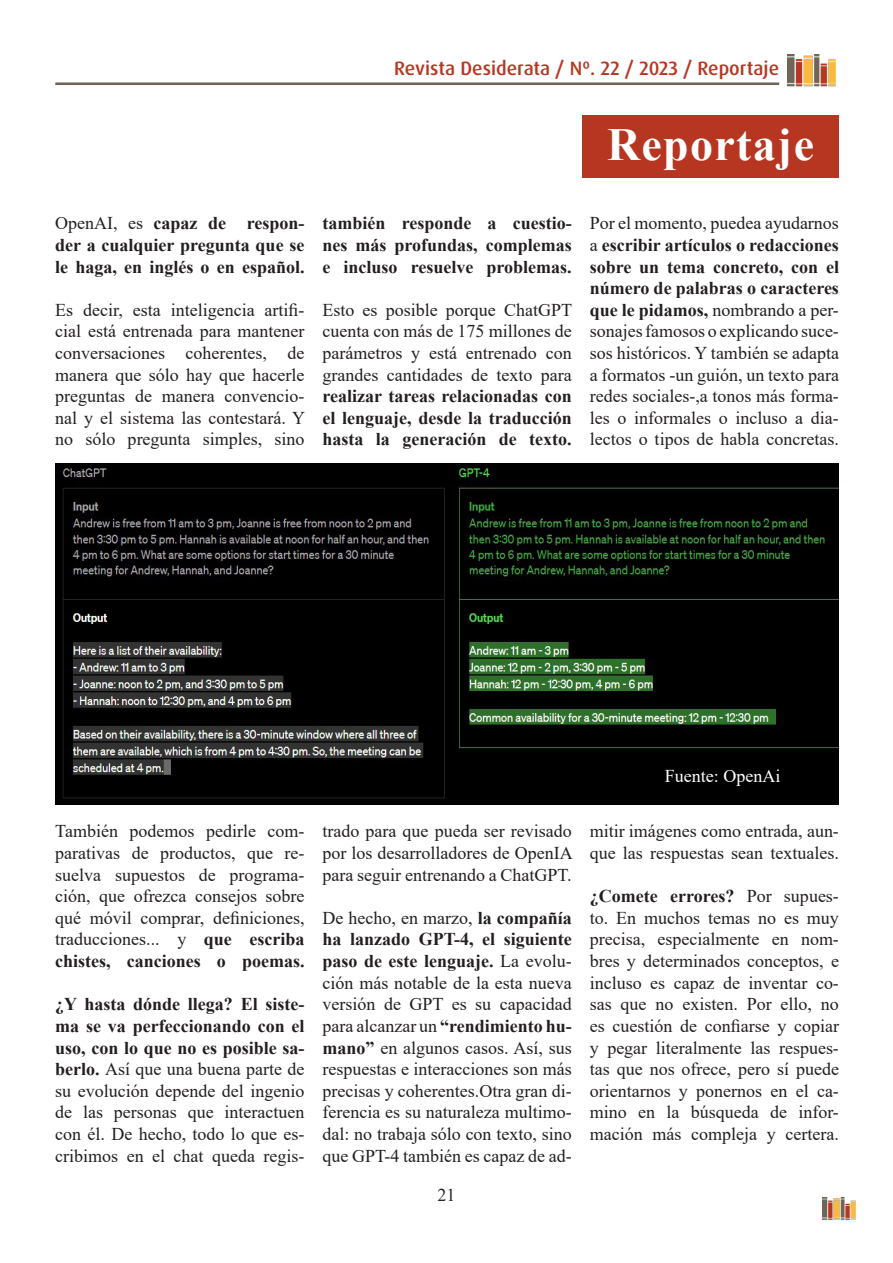
<style>
.page{position:relative;width:893px;height:1263px;background:#fff}
.page>*{position:absolute;margin:0;border:0;box-sizing:border-box;transform-origin:0 0}
.t1{font:700 46.05px "Times New Roman";letter-spacing:.03em;color:#fff}
.t2{font:500 19.35px "Dax Pro";color:#b73822}
.t3{font:18px/21.6px "Times New Roman";color:#231f20;text-align:justify}
.t4{font:700 18px/21.6px "Times New Roman";color:#231f20;text-align:justify}
.t5{font:18px "Times New Roman";color:#fff}
.t6{font:18px "Times New Roman";color:#282526}
.s1{font-weight:400}
.s2{font-weight:700}
</style>
<div class="page">
<svg style="left:855px;top:1200px;width:1px;height:20px"></svg>
<img style="left:822px;top:1198px;width:33px;height:22px">
<div style="left:582px;top:115px;width:257px;height:63px;background:#b73621"></div>
<hr style="left:55px;top:82px;width:724px;height:3px;background:#716558">
<svg style="left:787px;top:54px;width:49px;height:33px"></svg>
<img style="left:788px;top:54px;width:47px;height:33px">
<img style="left:55px;top:463px;width:784px;height:341px">
<p class="t2" style="left:394px;top:56px;width:386px">Revista Desiderata / Nº. 22 / 2023 / Reportaje</p>
<p class="t1" style="left:607px;top:111px;width:209px">Reportaje</p>
<p class="t4" style="left:55px;top:212px;width:251px"><span class="s1">OpenAI, es</span> capaz de respon&shy;der a cualquier pregunta que se le haga, en inglés o en español.</p>
<p class="t3" style="left:55px;top:298px;width:251px">Es decir, esta inteligencia artifi&shy;cial está entrenada para mantener conversaciones coherentes, de manera que sólo hay que hacerle preguntas de manera convencio&shy;nal y el sistema las contestará. Y no sólo pregunta simples, sino</p>
<p class="t4" style="left:322px;top:212px;width:251px">también responde a cuestio&shy;nes más profundas, complemas e incluso resuelve problemas.</p>
<p class="t3" style="left:322px;top:298px;width:251px">Esto es posible porque ChatGPT cuenta con más de 175 millones de parámetros y está entrenado con grandes cantidades de texto para <span class="s2">realizar tareas relacionadas con el lenguaje, desde la traducción hasta la generación de texto.</span></p>
<p class="t3" style="left:590px;top:212px;width:251px">Por el momento, puedea ayudarnos a <span class="s2">escribir artículos o redacciones sobre un tema concreto, con el número de palabras o caracteres que le pidamos,</span> nombrando a per&shy;sonajes famosos o explicando suce&shy;sos históricos. Y también se adapta a formatos -un guión, un texto para redes sociales-,a tonos más forma&shy;les o informales o incluso a dia&shy;lectos o tipos de habla concretas.</p>
<p class="t3" style="left:55px;top:820px;width:251px">También podemos pedirle com&shy;parativas de productos, que re&shy;suelva supuestos de programa&shy;ción, que ofrezca consejos sobre qué móvil comprar, definiciones, traducciones... y <span class="s2">que escriba chistes, canciones o poemas.</span></p>
<p class="t3" style="left:55px;top:993px;width:251px"><span class="s2">¿Y hasta dónde llega? El siste&shy;ma se va perfeccionando con el uso, con lo que no es posible sa&shy;berlo.</span> Así que una buena parte de su evolución depende del ingenio de las personas que interactuen con él. De hecho, todo lo que es&shy;cribimos en el chat queda regis-</p>
<p class="t3" style="left:322px;top:820px;width:252px">trado para que pueda ser revisado por los desarrolladores de OpenIA para seguir entrenando a ChatGPT.</p>
<p class="t3" style="left:322px;top:906px;width:251px">De hecho, en marzo, <span class="s2">la compañía ha lanzado GPT-4, el siguiente paso de este lenguaje.</span> La evolu&shy;ción más notable de la esta nueva versión de GPT es su capacidad para alcanzar un <span class="s2">“rendimiento hu&shy;mano”</span> en algunos casos. Así, sus respuestas e interacciones son más precisas y coherentes.Otra gran di&shy;ferencia es su naturaleza multimo&shy;dal: no trabaja sólo con texto, sino que GPT-4 también es capaz de ad-</p>
<p class="t6" style="left:437px;top:1182px;width:19px">21</p>
<p class="t5" style="left:665px;top:763px;width:117px">Fuente: OpenAi</p>
<p class="t3" style="left:590px;top:820px;width:251px">mitir imágenes como entrada, aun&shy;que las respuestas sean textuales.</p>
<p class="t3" style="left:590px;top:885px;width:251px"><span class="s2">¿Comete errores?</span> Por supues&shy;to. En muchos temas no es muy precisa, especialmente en nom&shy;bres y determinados conceptos, e incluso es capaz de inventar co&shy;sas que no existen. Por ello, no es cuestión de confiarse y copiar y pegar literalmente las respues&shy;tas que nos ofrece, pero sí puede orientarnos y ponernos en el ca&shy;mino en la búsqueda de infor&shy;mación más compleja y certera.</p>
</div>
